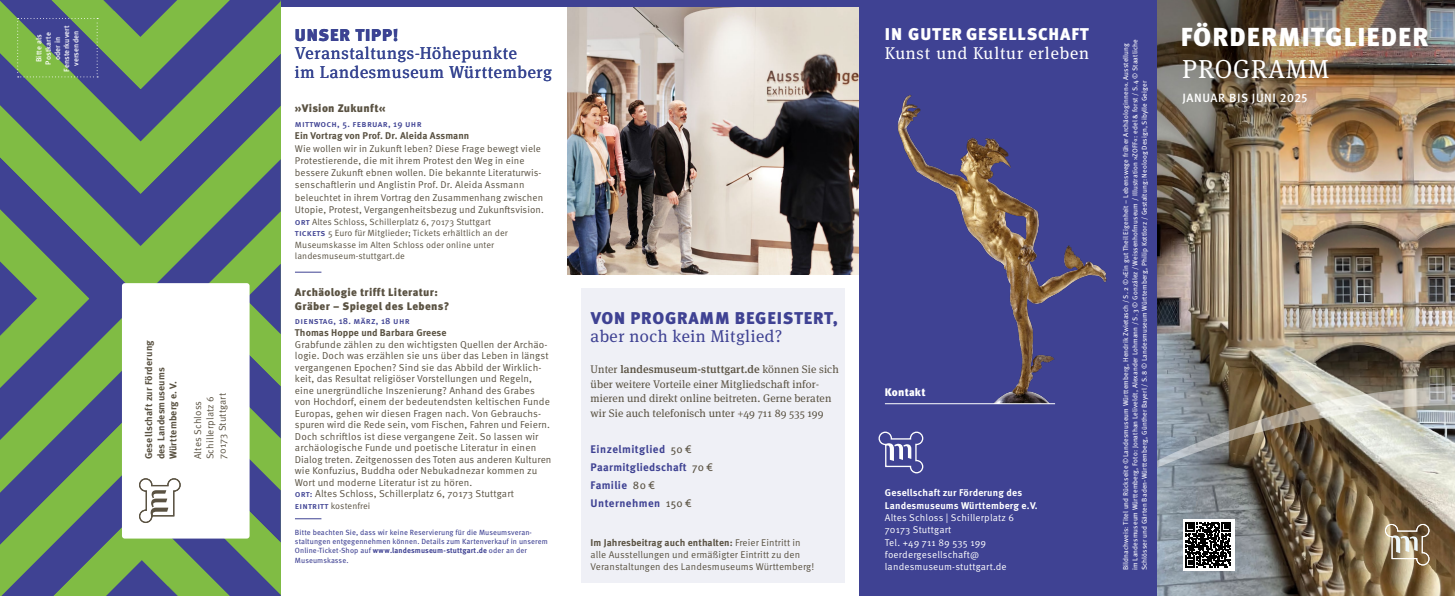
<style>
.page{position:relative;width:1455px;height:596px;background:#fff}
.page>*{position:absolute;margin:0;border:0;box-sizing:border-box;transform-origin:0 0}
.t1{font:900 26px "Meta Pro";letter-spacing:.04em;color:#fff}
.t2{font:26px "Meta Serif Pro";letter-spacing:.04em;color:#fff}
.t3{font:17px/18.7px "Meta Serif Pro";letter-spacing:.04em;color:#3f4293}
.t4{font:900 17px "Meta Pro";letter-spacing:.045em;color:#3f4293}
.t5{font:17px "Meta Serif Pro";letter-spacing:.05em;color:#fff}
.t6{font:900 17px "Meta Pro";letter-spacing:.05em;color:#fff}
.t7{font:500 12px "Meta Pro";letter-spacing:.05em;color:#fff}
.t8{font:11px/14.5px "Meta Serif Pro";letter-spacing:.01em;color:#5a5242}
.t9{font:900 11px/13.3px "Meta Pro";letter-spacing:.03em;color:#5a5242}
.t10{font:700 11px/18px "Meta Pro";letter-spacing:.03em;color:#3f4293}
.t11{font:900 11px "Meta Pro";letter-spacing:.015em;color:#fff}
.t12{font:10px/11.5px "Meta Pro Norm";letter-spacing:.01em;color:#5a5242}
.t13{font:9.8px/12.3px "Meta Pro Norm";letter-spacing:.01em;color:#5a5242}
.t14{font:700 9.8px/12.3px "Meta Pro";letter-spacing:.01em;color:#5a5242}
.t15{font:9.8px/12.3px "Meta Pro Norm";letter-spacing:.02em;color:#fff}
.t16{font:700 9.8px/12.3px "Meta Pro";letter-spacing:.02em;color:#fff}
.t17{font:9px/11.5px "Meta Pro Norm";letter-spacing:.01em;color:#5a5242}
.t18{font:500 9px "Meta Pro";letter-spacing:.03em;color:#3f4293}
.t19{font:7.5px/9.3px "Meta Pro";letter-spacing:.015em;color:#3f4293}
.t20{font:500 7.5px/9.3px "Meta Pro";letter-spacing:.01em;color:#fff;text-align:center}
.t21{font:7px/9.3px "Meta Pro";letter-spacing:.015em;color:#fff}
.s1{font-family:"Meta Pro";font-weight:500;color:#3f4293}
.s2{font-family:"Meta Pro";font-weight:500;font-size:9px;color:#3f4293}
.s3{font-weight:700}
.s4{font-weight:500}
.s5{font-weight:400;color:#5a5242}
.s6{font-family:"Meta Pro Norm";font-weight:400}
</style>
<div class="page">
<img style="left:567px;top:6px;width:292px;height:268px">
<div style="left:264px;top:0;width:600px;height:6px;background:#3f4293"></div>
<img style="left:1157px;top:0;width:297px;height:595px">
<svg style="left:0;top:246px;width:141px;height:52px;background:#628467"></svg>
<svg style="left:0;top:194px;width:141px;height:52px;background:#5c7a6e"></svg>
<svg style="left:0;top:141px;width:281px;height:53px;background:#638766"></svg>
<svg style="left:0;top:0;width:281px;height:141px;background:#5f7f6b"></svg>
<svg style="left:0;top:299px;width:122px;height:52px;background:#5f7e6b"></svg>
<svg style="left:0;top:351px;width:122px;height:52px;background:#60806a"></svg>
<svg style="left:0;top:403px;width:281px;height:192px;background:#628368"></svg>
<svg style="left:1px;top:455px;width:280px;height:140px;background:#5f7d6d"></svg>
<svg style="left:141px;top:159px;width:140px;height:279px;background:#5f7f6b"></svg>
<svg style="left:193px;top:211px;width:88px;height:175px;background:#5f7e6b"></svg>
<div style="left:122px;top:283px;width:127px;height:255px;background:#fff;border-radius:3px"></div>
<svg style="left:17px;top:0;width:213px;height:89px;background:#60806b"></svg>
<svg style="left:54px;top:477px;width:175px;height:118px"></svg>
<svg style="left:1182px;top:519px;width:52px;height:51px"></svg>
<img style="left:1157px;top:385px;width:297px;height:82px">
<div style="left:859px;top:0;width:298px;height:595px;background:#3f4293"></div>
<div style="left:581px;top:288px;width:264px;height:294px;background:#eff0f6"></div>
<svg style="left:878px;top:431px;width:45px;height:43px"></svg>
<img style="left:897px;top:95px;width:210px;height:308px">
<hr style="left:884px;top:403px;width:170px;height:1px;background:#fff">
<svg style="left:1185px;top:521px;width:45px;height:46px"></svg>
<svg style="left:295px;top:271px;width:26px;height:1px"></svg>
<svg style="left:295px;top:518px;width:26px;height:1px"></svg>
<svg style="left:1384px;top:523px;width:45px;height:42px;background:#a29278"></svg>
<p class="t20" style="left:34px;top:72px;width:48px;rotate:-90deg">Bitte als<br>Postkarte oder in<br>Fensterkuvert versenden</p>
<h1 class="t1" style="left:1180px;top:16px;width:249px">FÖRDERMITGLIEDER</h1>
<h2 class="t6" style="left:884px;top:21px;width:205px">IN GUTER GESELLSCHAFT</h2>
<h2 class="t5" style="left:884px;top:40px;width:206px">Kunst und Kultur erleben</h2>
<h2 class="t4" style="left:295px;top:21px;width:105px">UNSER TIPP!</h2>
<h2 class="t3" style="left:295px;top:43px;width:259px">Veranstaltungs-Höhepunkte<br>im Landesmuseum Württemberg</h2>
<p class="t21" style="left:1120px;top:570px;width:532px;rotate:-90deg">Bildnachweis: Titel und Rückseite © Landesmuseum Württemberg, Hendrik Zwietasch / S. 2 © »Ein gut Theil Eigenheit – Lebenswege früher Archäologinnen«. Ausstellung im Landesmuseum Württemberg, Foto: Jonathan Leliveldt, Alexander Lohmann / S. 3 © González / Weissenhofmuseum / Illustration »ZOFF«: edel &amp; forst / S. 4 © Staatliche<br>Schlösser und Gärten Baden-Württemberg, Günther Bayerl / S. 8 © Landesmuseum Württemberg, Philip Kottlorz / Gestaltung: Neoloog Design, Sibylle Geiger</p>
<h1 class="t2" style="left:1181px;top:50px;width:148px">PROGRAMM</h1>
<p class="t7" style="left:1182px;top:89px;width:127px">JANUAR BIS JUNI 2025</p>
<p class="t9" style="left:295px;top:100px;width:92px">»Vision Zukunft«</p>
<p class="t18" style="left:295px;top:117px;width:128px">mittwoch, 5. februar, 19 uhr</p>
<p class="t14" style="left:295px;top:129px;width:176px">Ein Vortrag von Prof. Dr. Aleida Assmann</p>
<p class="t13" style="left:295px;top:141px;width:250px">Wie wollen wir in Zukunft leben? Diese Frage bewegt viele Protestierende, die mit ihrem Protest den Weg in eine bessere Zukunft ebnen wollen. Die bekannte Literaturwis&shy;senschaftlerin und Anglistin Prof. Dr. Aleida Assmann beleuchtet in ihrem Vortrag den Zusammenhang zwischen Utopie, Protest, Vergangenheitsbezug und Zukunftsvision.</p>
<p class="t17" style="left:295px;top:215px;width:214px"><span class="s1">ort</span> Altes Schloss, Schillerplatz 6, 70173 Stuttgart <span class="s1">tickets</span> 5 Euro für Mitglieder; Tickets erhältlich an der Museumskasse im Alten Schloss oder online unter landesmuseum-stuttgart.de</p>
<p class="t9" style="left:295px;top:285px;width:156px">Archäologie trifft Literatur:<br>Gräber – Spiegel des Lebens?</p>
<p class="t18" style="left:295px;top:313px;width:116px">dienstag, 18. märz, 18 uhr</p>
<p class="t14" style="left:295px;top:326px;width:153px">Thomas Hoppe und Barbara Greese</p>
<p class="t12" style="left:295px;top:337px;width:258px">Grabfunde zählen zu den wichtigsten Quellen der Archäo&shy;logie. Doch was erzählen sie uns über das Leben in längst vergangenen Epochen? Sind sie das Abbild der Wirklich&shy;keit, das Resultat religiöser Vorstellungen und Regeln, eine unergründliche Inszenierung? Anhand des Grabes von Hochdorf, einem der bedeutendsten keltischen Funde Europas, gehen wir diesen Fragen nach. Von Gebrauchs&shy;spuren wird die Rede sein, vom Fischen, Fahren und Feiern.<br>Doch schriftlos ist diese vergangene Zeit. So lassen wir archäologische Funde und poetische Literatur in einen Dialog treten. Zeitgenossen des Toten aus anderen Kulturen wie Konfuzius, Buddha oder Nebukadnezar kommen zu Wort und moderne Literatur ist zu hören.<br><span class="s2">ort:</span> Altes Schloss, Schillerplatz 6, 70173 Stuttgart</p>
<p class="t17" style="left:295px;top:499px;width:77px"><span class="s1">eintritt</span> kostenfrei</p>
<p class="t19" style="left:295px;top:526px;width:254px">Bitte beachten Sie, dass wir keine Reservierung für die Museumsveran&shy;staltungen entgegennehmen können. Details zum Kartenverkauf in unserem Online-Ticket-Shop auf <span class="s3">www.landesmuseum-stuttgart.de</span> oder an der Museumskasse.</p>
<h2 class="t4" style="left:590px;top:305px;width:249px">VON PROGRAMM BEGEISTERT,</h2>
<h2 class="t3" style="left:590px;top:326px;width:193px">aber noch kein Mitglied?</h2>
<p class="t14" style="left:142px;top:459px;width:121px;rotate:-90deg">Gesellschaft zur Förderung des Landesmuseums<br>Württemberg e. V.</p>
<p class="t8" style="left:590px;top:361px;width:250px">Unter <span class="s4">landesmuseum-stuttgart.de</span> können Sie sich über weitere Vorteile einer Mitgliedschaft infor&shy;mieren und direkt online beitreten. Gerne beraten wir Sie auch telefonisch unter +49 711 89 535 199</p>
<p class="t10" style="left:590px;top:439px;width:124px">Einzelmitglied <span class="s5">50€<br></span>Paarmitgliedschaft <span class="s5">70 €<br></span>Familie <span class="s5">80€<br></span>Unternehmen <span class="s5">150€</span></p>
<p class="t14" style="left:590px;top:535px;width:211px">Im Jahresbeitrag auch enthalten: <span class="s6">Freier Eintritt in</span></p>
<p class="t13" style="left:590px;top:547px;width:225px">alle Ausstellungen und ermäßigter Eintritt zu den<br>Veranstaltungen des Landesmuseums Württemberg!</p>
<p class="t11" style="left:884px;top:383px;width:42px">Kontakt</p>
<p class="t13" style="left:191px;top:459px;width:68px;rotate:-90deg">Altes Schloss<br>Schillerplatz 6<br>70173 Stuttgart</p>
<p class="t16" style="left:884px;top:486px;width:154px">Gesellschaft zur Förderung des<br>Landesmuseums Württemberg e. V.</p>
<p class="t15" style="left:884px;top:510px;width:131px">Altes Schloss | Schillerplatz 6<br>70173 Stuttgart<br>Tel. +49 711 89 535 199 foerdergesellschaft@ landesmuseum-stuttgart.de</p>
</div>
